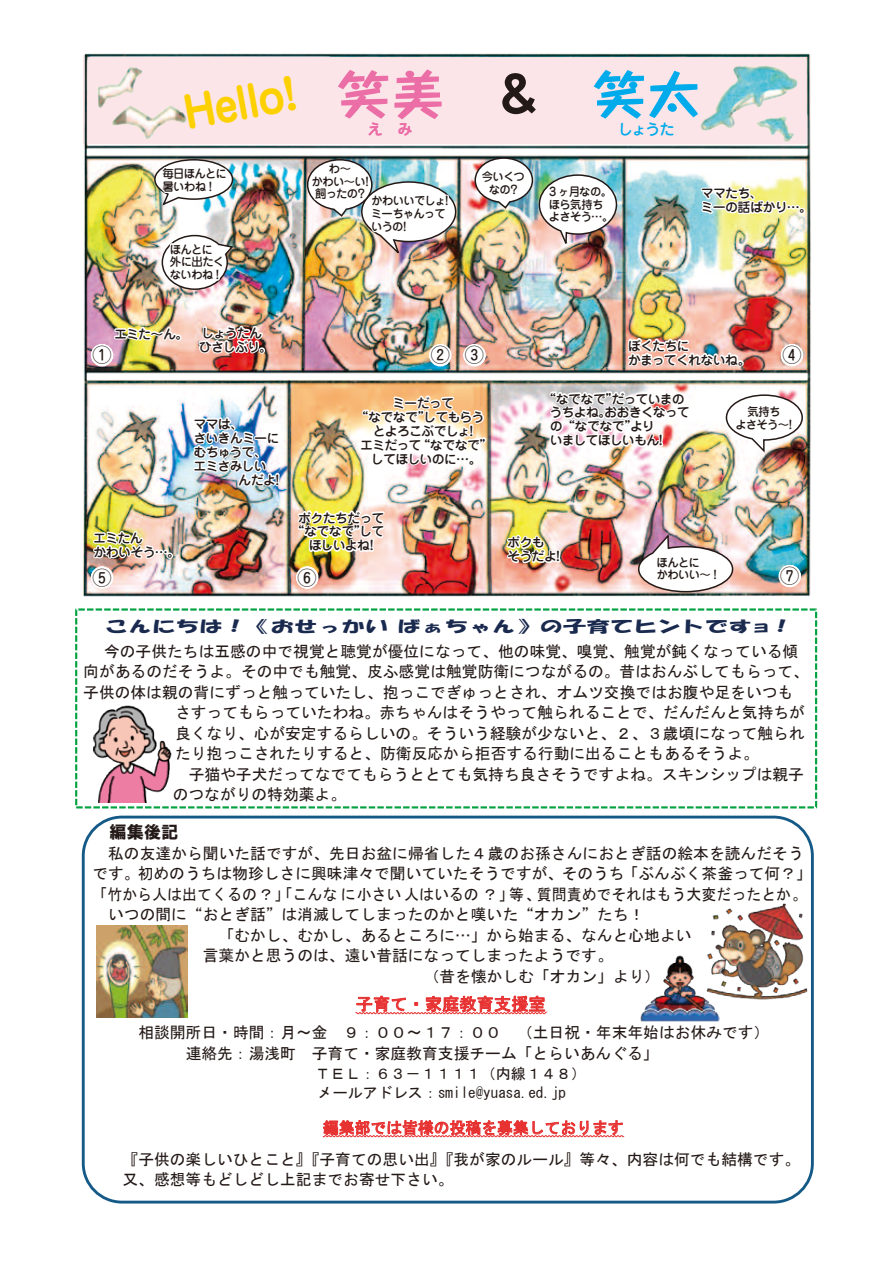
<style>
.page{position:relative;width:893px;height:1263px;background:#fff}
.page>*{position:absolute;margin:0;border:0;box-sizing:border-box;transform-origin:0 0}
.t1{font:50.25px "Taka Hand Std Bold 90 msp RKSJ H";color:#eb6ea6;scale:1.11 1}
.t2{font:42.6px "Jun 501 Pro Bold 90 msp RKSJ H";color:#fdd000}
.t3{font:500 19.2px "Jun 34 Pro";color:#231916}
.t4{font:17.25px "MS Gothic";letter-spacing:.005em;color:#e73232}
.t5{font:17.25px "HG Soei Kakugothic UB";color:#231916}
.t6{font:15.75px/20.5px "MS Gothic";color:#231916}
.t7{font:15.75px "MS Gothic";color:#231916;scale:.95 1}
.t8{font:15.75px "HG Soei Kakupoptai";color:#1a2a4f;scale:1.5 1}
.t9{font:15.75px "MS Gothic";letter-spacing:.005em;color:#e73232}
.t10{font:15.3px "Jun 34 Pro Medium 90 msp RKSJ H";color:#00abeb}
.t11{font:15.3px "Jun 34 Pro Medium 90 msp RKSJ H";color:#eb6ea6}
.t12{font:15px/19.5px "MS Gothic";color:#231916}
.t13{font:500 12.9px/14px "Jun 34 Pro";letter-spacing:-.06em;color:#231916}
.t14{font:500 11.7px/12.8px "Jun 34 Pro";letter-spacing:-.06em;color:#231916}
.s1{color:#231916}
.s2{color:#00abeb}
.s3{font-size:11.4px}
</style>
<div class="page">
<img style="left:83px;top:53px;width:728px;height:543px">
<div style="left:75px;top:608px;width:742px;height:200px;border:2px dashed #00a240"></div>
<img style="left:93px;top:705px;width:79px;height:97px">
<div style="left:82px;top:816px;width:732px;height:387px;border:3px solid #155a87;border-radius:39px"></div>
<svg style="left:355px;top:995px;width:191px;height:19px"></svg>
<svg style="left:322px;top:1120px;width:302px;height:18px"></svg>
<img style="left:96px;top:925px;width:92px;height:92px">
<img style="left:707px;top:903px;width:101px;height:97px">
<img style="left:640px;top:955px;width:79px;height:66px">
<img style="left:153px;top:110px;width:82px;height:181px">
<img style="left:89px;top:471px;width:84px;height:120px">
<img style="left:89px;top:326px;width:92px;height:43px">
<img style="left:192px;top:392px;width:89px;height:96px">
<div style="left:259px;top:347px;width:6px;height:7px;border:3px solid #fff;border-radius:50%"></div>
<img style="left:197px;top:324px;width:67px;height:56px">
<img style="left:294px;top:105px;width:511px;height:488px">
<h2 class="t2" style="left:178px;top:80px;width:116px;rotate:-10deg">Hello!</h2>
<h1 class="t1" style="left:337px;top:59px;width:331px">笑美<span class="s1">　&amp;</span> <span class="s2">笑太</span></h1>
<p class="t11" style="left:368px;top:118px;width:47px">え　み</p>
<p class="t10" style="left:618px;top:118px;width:59px">しょうた</p>
<p class="t14" style="left:162px;top:166px;width:66px">毎日ほんとに暑いわね！</p>
<p class="t14" style="left:170px;top:242px;width:56px">ほんとに外に出たくないわね！</p>
<p class="t13" style="left:114px;top:326px;width:76px">エミた～ん。</p>
<p class="t3" style="left:92px;top:340px;width:21px">①</p>
<p class="t13" style="left:199px;top:325px;width:75px">しょうたんひさしぶり。</p>
<p class="t13" style="left:93px;top:530px;width:89px">エミたん<br>かわいそう…。</p>
<p class="t3" style="left:92px;top:562px;width:21px">⑤</p>
<p class="t13" style="left:193px;top:416px;width:51px">ママは、</p>
<p class="t13" style="left:193px;top:430px;width:88px">さいきんミーに</p>
<p class="t13" style="left:193px;top:444px;width:75px">むちゅうで、</p>
<p class="t13" style="left:193px;top:457px;width:75px">エミさみしい</p>
<p class="t13" style="left:238px;top:471px;width:43px">んだよ!</p>
<p class="t14" style="left:311px;top:161px;width:59px;text-align:center">わ～<br>かわい～い!飼ったの?</p>
<p class="t14" style="left:482px;top:169px;width:45px;text-align:center">今いくつなの?</p>
<p class="t14" style="left:371px;top:193px;width:79px">かわいいでしょ!ミーちゃんっていうの!</p>
<p class="t14" style="left:549px;top:184px;width:66px">3 ヶ月なの。ほら気持ちよさそう…。</p>
<p class="t13" style="left:700px;top:185px;width:113px">ママたち、<br>ミーの話ばかり…。</p>
<p class="t13" style="left:628px;top:337px;width:125px">ぼくたちに<br>かまってくれないね。</p>
<p class="t3" style="left:431px;top:340px;width:55px">② ③</p>
<p class="t3" style="left:782px;top:340px;width:21px">④</p>
<p class="t13" style="left:392px;top:395px;width:63px">ミーだって</p>
<p class="t13" style="left:356px;top:409px;width:131px">“なでなで”してもらう</p>
<p class="t13" style="left:373px;top:422px;width:102px">とよろこぶでしょ!</p>
<p class="t13" style="left:360px;top:436px;width:134px">エミだって“なでなで”</p>
<p class="t13" style="left:371px;top:450px;width:112px">してほしいのに…。</p>
<p class="t13" style="left:550px;top:390px;width:142px;text-indent:-6px">“なでなで”だっていまのうちよね。おおきくなっての“なでなで”より<br>いましてほしいもん!</p>
<p class="t14" style="left:735px;top:404px;width:58px;text-align:center">気持ち<br>よさそう～!</p>
<p class="t13" style="left:292px;top:509px;width:94px;text-align:center">ボクたちだって“なでなで”してほしいよね!</p>
<p class="t13" style="left:507px;top:534px;width:54px">ボクもそうだよ!</p>
<p class="t14" style="left:656px;top:555px;width:66px">ほんとに<br>かわいい～！</p>
<p class="t3" style="left:298px;top:562px;width:21px">⑥</p>
<p class="t3" style="left:780px;top:561px;width:21px">⑦</p>
<p class="t8" style="left:105px;top:618px;width:460px">こんにちは！《おせっかいばぁちゃん》の子育てヒントです<span class="s3">ヨ</span>！</p>
<p class="t6" style="left:104px;top:641px;width:696px">今の子供たちは五感の中で視覚と聴覚が優位になって、他の味覚、嗅覚、触覚が鈍くなっている傾</p>
<p class="t6" style="left:83px;top:661px;width:727px">向があるのだそうよ。その中でも触覚、皮ふ感覚は触覚防衛につながるの。昔はおんぶしてもらって、</p>
<p class="t6" style="left:83px;top:682px;width:711px">子供の体は親の背にずっと触っていたし、抱っこでぎゅっとされ、オムツ交換ではお腹や足をいつも</p>
<p class="t6" style="left:175px;top:702px;width:631px">さすってもらっていたわね。赤ちゃんはそうやって触られることで、だんだんと気持ちが</p>
<p class="t6" style="left:175px;top:723px;width:631px">良くなり、心が安定するらしいの。そういう経験が少ないと、２、３歳頃になって触られ</p>
<p class="t6" style="left:175px;top:743px;width:585px">たり抱っこされたりすると、防衛反応から拒否する行動に出ることもあるそうよ。</p>
<p class="t6" style="left:189px;top:764px;width:617px">子猫や子犬だってなでてもらうととても気持ち良さそうですよね。スキンシップは親子</p>
<p class="t6" style="left:173px;top:784px;width:175px">のつながりの特効薬よ。</p>
<p class="t5" style="left:110px;top:823px;width:70px">編集後記</p>
<p class="t6" style="left:108px;top:843px;width:697px">私の友達から聞いた話ですが、先日お盆に帰省した４歳のお孫さんにおとぎ話の絵本を読んだそう</p>
<p class="t6" style="left:92px;top:863px;width:721px">です。初めのうちは物珍しさに興味津々で聞いていたそうですが、そのうち「ぶんぶく茶釜って何？」</p>
<p class="t7" style="left:92px;top:886px;width:754px">「竹から人は出てくるの？」「こんなに小さい人はいるの？」等、質問責めでそれはもう大変だったとか。</p>
<p class="t6" style="left:108px;top:904px;width:538px">いつの間に“おとぎ話”は消滅してしまったのかと嘆いた“オカン”たち！</p>
<p class="t6" style="left:219px;top:924px;width:474px">「むかし、むかし、あるところに…」から始まる、なんと心地よい</p>
<p class="t6" style="left:203px;top:945px;width:412px">言葉かと思うのは、遠い昔話になってしまったようです。</p>
<p class="t6" style="left:424px;top:965px;width:238px">（昔を懐かしむ「オカン」より）</p>
<p class="t4" style="left:356px;top:995px;width:191px">子育て・家庭教育支援室</p>
<p class="t6" style="left:186px;top:1022px;width:585px;text-indent:-47px">相談開所日・時間：月～金 ９：００～１７：００ （土日祝・年末年始はお休みです）連絡先：湯浅町 子育て・家庭教育支援チーム「とらいあんぐる」</p>
<p class="t12" style="left:315px;top:1063px;width:273px">ＴＥＬ：６３－１１１１（内線１４８）メールアドレス：smile@yuasa.ed.jp</p>
<p class="t9" style="left:323px;top:1120px;width:302px">編集部では皆様の投稿を募集しております</p>
<p class="t6" style="left:123px;top:1149px;width:679px">『子供の楽しいひとこと』『子育ての思い出』『我が家のルール』等々、内容は何でも結構です。又、感想等もどしどし上記までお寄せ下さい。</p>
</div>
